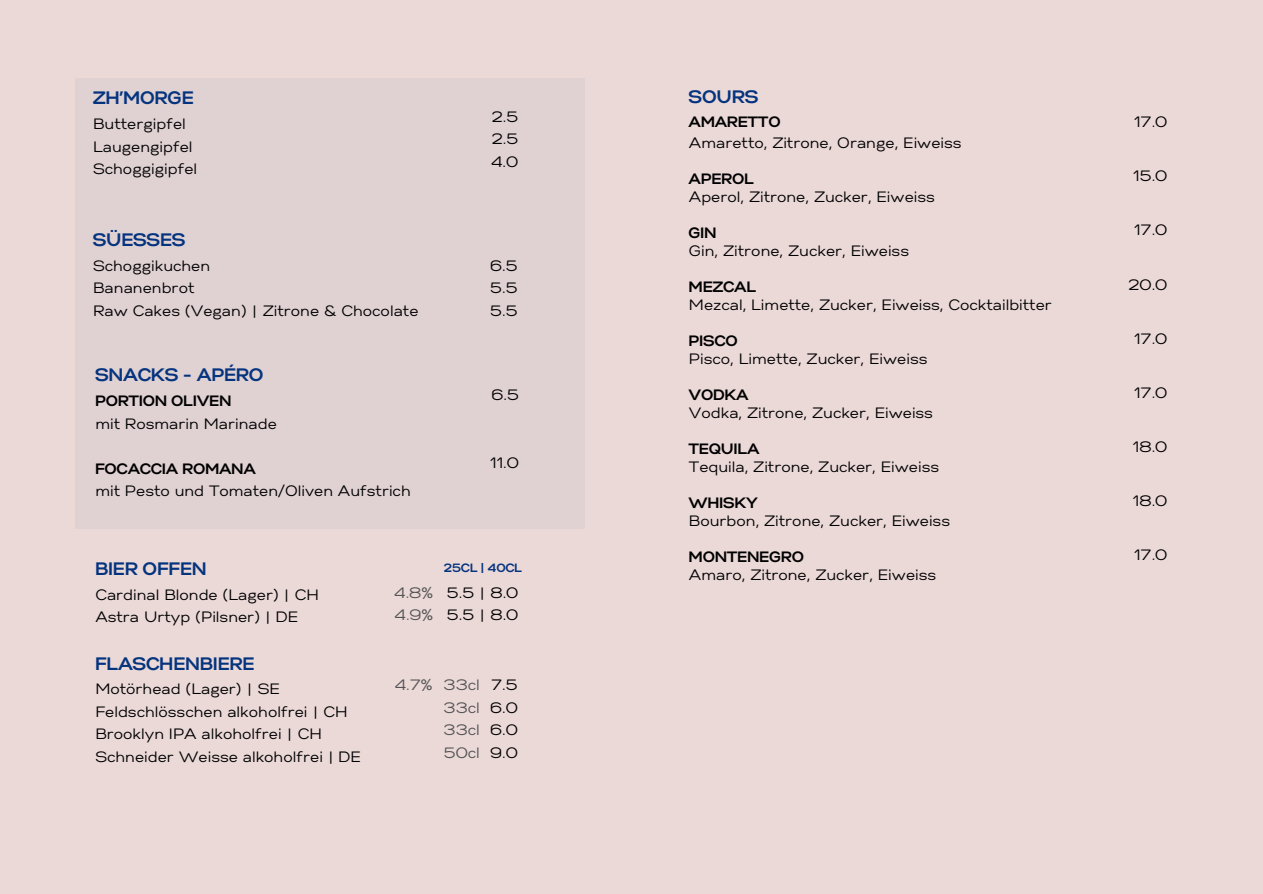
<style>
.page{position:relative;width:1263px;height:894px;background:#fff}
.page>*{position:absolute;margin:0;border:0;box-sizing:border-box;transform-origin:0 0}
.t1{font:700 18px "Gabriel Sans";color:#05347e}
.t2{font:15px/22.5px "Gabriel Sans";color:#000}
.t3{font:700 15px "Gabriel Sans";color:#000}
.t4{font:15px/22.5px "Gabriel Sans";color:#545454}
.t5{font:700 12px "Gabriel Sans";color:#05347e}
.s1{font-weight:700}
</style>
<div class="page">
<div style="left:0;top:0;width:1263px;height:893px;background:#ebd9d8"></div>
<div style="left:75px;top:78px;width:510px;height:450px;background:#e0d1d3"></div>
<h1 class="t1" style="left:93px;top:90px;width:102px">ZH’MORGE</h1>
<h1 class="t2" style="left:93px;top:113px;width:106px">Buttergipfel<br>Laugengipfel<br>Schoggigipfel</h1>
<h1 class="t1" style="left:93px;top:232px;width:94px">SÜESSES</h1>
<h1 class="t2" style="left:93px;top:255px;width:327px">Schoggikuchen<br>Bananenbrot<br>Raw Cakes (Vegan) | Zitrone &amp; Chocolate</h1>
<h1 class="t1" style="left:95px;top:367px;width:170px">SNACKS - APÉRO</h1>
<h1 class="t2" style="left:95px;top:390px;width:183px"><span class="s1">PORTION OLIVEN<br></span>mit Rosmarin Marinade</h1>
<h1 class="t2" style="left:95px;top:458px;width:317px"><span class="s1">FOCACCIA ROMANA<br></span>mit Pesto und Tomaten/Oliven Aufstrich</h1>
<h1 class="t2" style="left:491px;top:106px;width:29px;text-align:justify">2.5<br>2.5<br>4.0</h1>
<h1 class="t2" style="left:490px;top:255px;width:29px;text-align:justify">6.5<br>5.5<br>5.5</h1>
<h1 class="t2" style="left:491px;top:384px;width:29px">6.5</h1>
<h1 class="t2" style="left:490px;top:452px;width:30px">11.0</h1>
<h1 class="t1" style="left:95px;top:560px;width:113px">BIER OFFEN</h1>
<h1 class="t2" style="left:95px;top:584px;width:225px">Cardinal Blonde (Lager) | CH<br>Astra Urtyp (Pilsner) | DE</h1>
<p class="t1" style="left:95px;top:655px;width:161px">FLASCHENBIERE</p>
<p class="t2" style="left:95px;top:678px;width:267px">Motörhead (Lager) | SE<br>Feldschlösschen alkoholfrei | CH<br>Brooklyn IPA alkoholfrei | CH<br>Schneider Weisse alkoholfrei | DE</p>
<h1 class="t5" style="left:444px;top:562px;width:80px">25CL | 40CL</h1>
<h1 class="t4" style="left:394px;top:582px;width:40px">4.8%<br>4.9%</h1>
<h1 class="t2" style="left:447px;top:582px;width:73px">5.5 | 8.0<br>5.5 | 8.0</h1>
<h1 class="t4" style="left:395px;top:674px;width:39px">4.7%</h1>
<h1 class="t4" style="left:443px;top:674px;width:38px;text-align:justify">33cl 33cl 33cl 50cl</h1>
<h1 class="t2" style="left:490px;top:674px;width:29px;text-align:justify">7.5<br>6.0<br>6.0<br>9.0</h1>
<p class="t1" style="left:689px;top:88px;width:71px">SOURS</p>
<p class="t3" style="left:689px;top:115px;width:93px">AMARETTO</p>
<p class="t2" style="left:689px;top:132px;width:274px">Amaretto, Zitrone, Orange, Eiweiss</p>
<p class="t3" style="left:689px;top:172px;width:67px">APEROL</p>
<p class="t2" style="left:689px;top:186px;width:247px">Aperol, Zitrone, Zucker, Eiweiss</p>
<p class="t3" style="left:689px;top:226px;width:29px">GIN</p>
<p class="t2" style="left:689px;top:240px;width:222px">Gin, Zitrone, Zucker, Eiweiss</p>
<p class="t3" style="left:689px;top:280px;width:69px">MEZCAL</p>
<p class="t2" style="left:689px;top:294px;width:364px">Mezcal, Limette, Zucker, Eiweiss, Cocktailbitter</p>
<p class="t3" style="left:689px;top:334px;width:50px">PISCO</p>
<p class="t2" style="left:689px;top:348px;width:240px">Pisco, Limette, Zucker, Eiweiss</p>
<p class="t3" style="left:689px;top:388px;width:61px">VODKA</p>
<p class="t2" style="left:689px;top:402px;width:246px">Vodka, Zitrone, Zucker, Eiweiss</p>
<p class="t3" style="left:689px;top:442px;width:72px">TEQUILA</p>
<p class="t2" style="left:689px;top:456px;width:252px">Tequila, Zitrone, Zucker, Eiweiss</p>
<p class="t3" style="left:689px;top:496px;width:71px">WHISKY</p>
<p class="t2" style="left:689px;top:510px;width:263px">Bourbon, Zitrone, Zucker, Eiweiss</p>
<p class="t3" style="left:689px;top:550px;width:117px">MONTENEGRO</p>
<p class="t2" style="left:689px;top:564px;width:249px">Amaro, Zitrone, Zucker, Eiweiss</p>
<h1 class="t2" style="left:1134px;top:112px;width:35px">17.0</h1>
<h1 class="t2" style="left:1133px;top:166px;width:36px">15.0</h1>
<h1 class="t2" style="left:1134px;top:220px;width:35px">17.0</h1>
<h1 class="t2" style="left:1128px;top:274px;width:41px">20.0</h1>
<h1 class="t2" style="left:1134px;top:328px;width:35px">17.0</h1>
<h1 class="t2" style="left:1134px;top:382px;width:35px">17.0</h1>
<h1 class="t2" style="left:1133px;top:436px;width:36px">18.0</h1>
<h1 class="t2" style="left:1133px;top:490px;width:36px">18.0</h1>
<h1 class="t2" style="left:1134px;top:544px;width:35px">17.0</h1>
</div>
